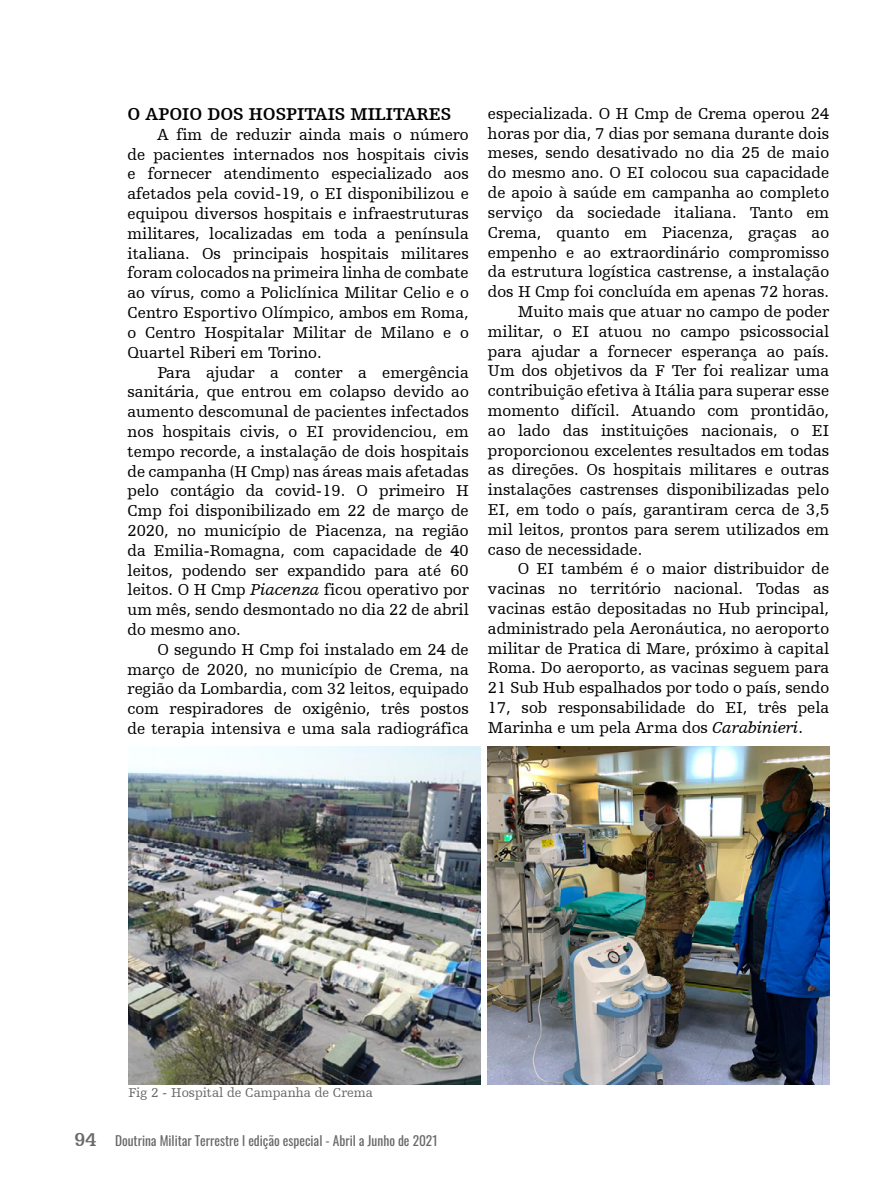
<style>
.page{position:relative;width:893px;height:1191px;background:#fff}
.page>*{position:absolute;margin:0;border:0;box-sizing:border-box;transform-origin:0 0}
.t1{font:700 18px "Humanist Slabserif 712 BT";color:#000}
.t2{font:16.5px/19.8px "Humanist Slabserif 712 BT";color:#000;text-align:justify}
.t3{font:13.5px "Humanist Slabserif 712 BT";color:#696969}
.t4{font:13.35px "Oswald";color:#696969}
.s1{font-style:italic}
.s2{font-family:"Humanist Slabserif 712 BT";font-weight:700;font-size:19.5px}
</style>
<div class="page">
<img style="left:129px;top:746px;width:352px;height:338px">
<img style="left:488px;top:746px;width:341px;height:338px">
<p class="t1" style="left:128px;top:103px;width:325px">O APOIO DOS HOSPITAIS MILITARES</p>
<p class="t2" style="left:128px;top:124px;width:343px;text-indent:30px">A fim de reduzir ainda mais o número de pacientes internados nos hospitais civis e fornecer atendimento especializado aos afetados pela covid-19, o EI disponibilizou e equipou diversos hospitais e infraestruturas militares, localizadas em toda a península italiana. Os principais hospitais militares foram colocados na primeira linha de combate ao vírus, como a Policlínica Militar Celio e o Centro Esportivo Olímpico, ambos em Roma, o Centro Hospitalar Militar de Milano e o Quartel Riberi em Torino.</p>
<p class="t2" style="left:128px;top:362px;width:343px;text-indent:30px">Para ajudar a conter a emergência sanitária, que entrou em colapso devido ao aumento descomunal de pacientes infectados nos hospitais civis, o EI providenciou, em tempo recorde, a instalação de dois hospitais de campanha (H Cmp) nas áreas mais afetadas pelo contágio da covid-19. O primeiro H Cmp foi disponibilizado em 22 de março de 2020, no município de Piacenza, na região da Emilia-Romagna, com capacidade de 40 leitos, podendo ser expandido para até 60 leitos. O H Cmp <span class="s1">Piacenza</span> ficou operativo por um mês, sendo desmontado no dia 22 de abril do mesmo ano.</p>
<p class="t2" style="left:128px;top:639px;width:343px;text-indent:30px">O segundo H Cmp foi instalado em 24 de março de 2020, no município de Crema, na região da Lombardia, com 32 leitos, equipado com respiradores de oxigênio, três postos de terapia intensiva e uma sala radiográfica</p>
<p class="t2" style="left:488px;top:103px;width:343px">especializada. O H Cmp de Crema operou 24 horas por dia, 7 dias por semana durante dois meses, sendo desativado no dia 25 de maio do mesmo ano. O EI colocou sua capacidade de apoio à saúde em campanha ao completo serviço da sociedade italiana. Tanto em Crema, quanto em Piacenza, graças ao empenho e ao extraordinário compromisso da estrutura logística castrense, a instalação dos H Cmp foi concluída em apenas 72 horas.</p>
<p class="t2" style="left:488px;top:301px;width:343px;text-indent:30px">Muito mais que atuar no campo de poder militar, o EI atuou no campo psicossocial para ajudar a fornecer esperança ao país.<br>Um dos objetivos da F Ter foi realizar uma contribuição efetiva à Itália para superar esse momento difícil. Atuando com prontidão, ao lado das instituições nacionais, o EI proporcionou excelentes resultados em todas as direções. Os hospitais militares e outras instalações castrenses disponibilizadas pelo EI, em todo o país, garantiram cerca de 3,5 mil leitos, prontos para serem utilizados em caso de necessidade.</p>
<p class="t2" style="left:488px;top:559px;width:343px;text-indent:30px">O EI também é o maior distribuidor de vacinas no território nacional. Todas as vacinas estão depositadas no Hub principal, administrado pela Aeronáutica, no aeroporto militar de Pratica di Mare, próximo à capital Roma. Do aeroporto, as vacinas seguem para 21 Sub Hub espalhados por todo o país, sendo 17, sob responsabilidade do EI, três pela Marinha e um pela Arma dos <span class="s1">Carabinieri</span>.</p>
<p class="t3" style="left:129px;top:1084px;width:246px">Fig 2 - Hospital de Campanha de Crema</p>
<p class="t4" style="left:74px;top:1128px;width:365px"><span class="s2">94</span> Doutrina Militar Terrestre l edição especial - Abril a Junho de 2021</p>
</div>
